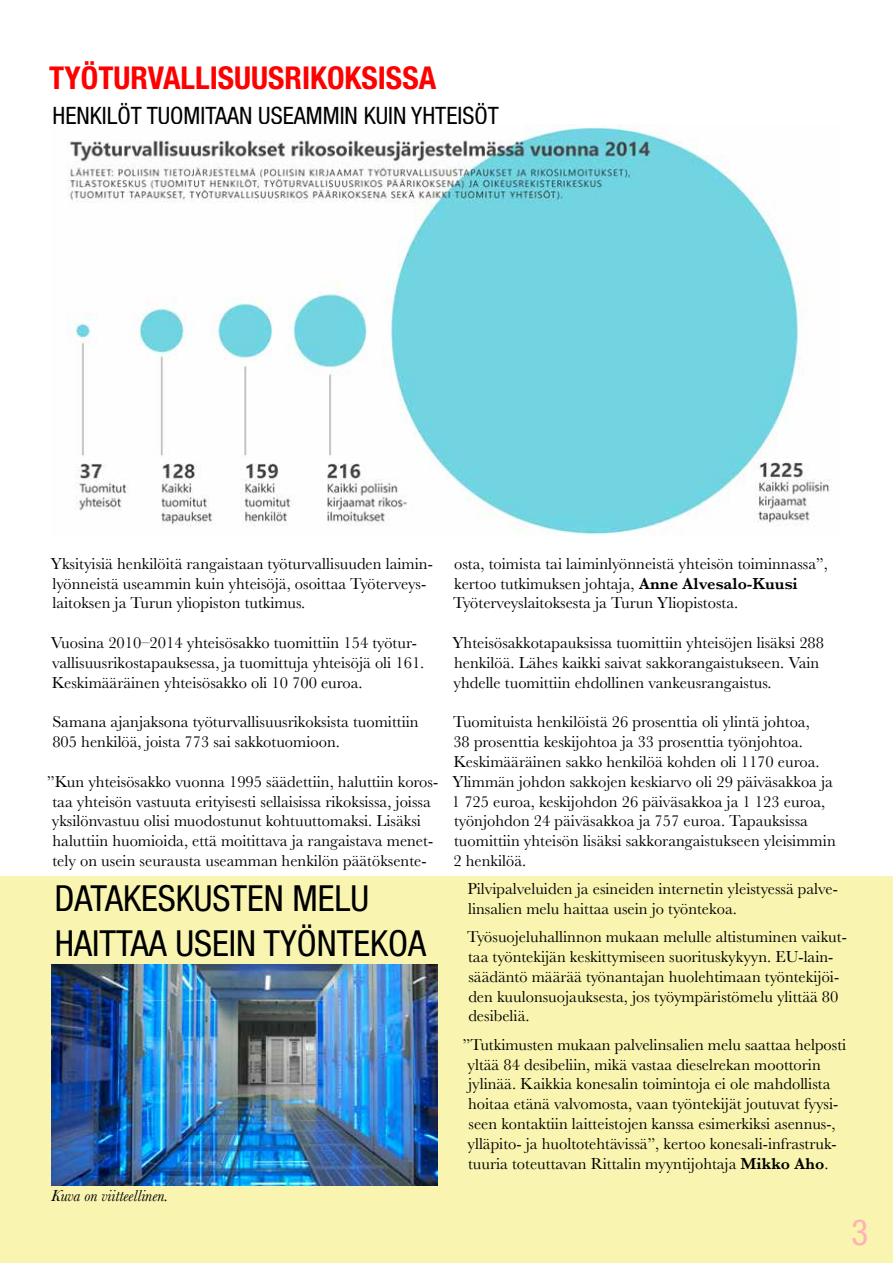
<style>
.page{position:relative;width:893px;height:1263px;background:#fff}
.page>*{position:absolute;margin:0;border:0;box-sizing:border-box;transform-origin:0 0}
.t1{font:condensed 36px/45px "Helvetica Neue";color:#000}
.t2{font:condensed 36px "Helvetica Neue";color:#ffb3b3}
.t3{font:700 condensed 31.5px "Helvetica Neue";color:#f00}
.t4{font:condensed 24px "Helvetica Neue";color:#000}
.t5{font:16.5px/19.8px "Baskerville";color:#000}
.t6{font:italic 16.5px "Baskerville";color:#000}
.s1{font-weight:600}
</style>
<div class="page">
<div style="left:0;top:876px;width:893px;height:387px;background:#f9f5b0"></div>
<img style="left:67px;top:124px;width:764px;height:411px">
<img style="left:52px;top:965px;width:386px;height:221px">
<h2 class="t3" style="left:49px;top:59px;width:388px">TYÖTURVALLISUUSRIKOKSISSA</h2>
<h3 class="t4" style="left:52px;top:101px;width:448px">HENKILÖT TUOMITAAN USEAMMIN KUIN YHTEISÖT</h3>
<p class="t5" style="left:51px;top:554px;width:384px">Yksityisiä henkilöitä rangaistaan työturvallisuuden laimin&shy;lyönneistä useammin kuin yhteisöjä, osoittaa Työterveys&shy;laitoksen ja Turun yliopiston tutkimus.</p>
<p class="t5" style="left:51px;top:633px;width:375px">Vuosina 2010–2014 yhteisösakko tuomittiin 154 työtur&shy;vallisuusrikostapauksessa, ja tuomittuja yhteisöjä oli 161.<br>Keskimääräinen yhteisösakko oli 10 700 euroa.</p>
<p class="t5" style="left:52px;top:712px;width:368px">Samana ajanjaksona työturvallisuusrikoksista tuomittiin<br>805 henkilöä, joista 773 sai sakkotuomioon.</p>
<p class="t5" style="left:47px;top:772px;width:392px">”Kun yhteisösakko vuonna 1995 säädettiin, haluttiin koros&shy;taa yhteisön vastuuta erityisesti sellaisissa rikoksissa, joissa yksilönvastuu olisi muodostunut kohtuuttomaksi. Lisäksi haluttiin huomioida, että moitittava ja rangaistava menet&shy;tely on usein seurausta useamman henkilön päätöksente-</p>
<h1 class="t1" style="left:54px;top:876px;width:373px">DATAKESKUSTEN MELU<br>HAITTAA USEIN TYÖNTEKOA</h1>
<p class="t6" style="left:51px;top:1184px;width:119px">Kuva on viitteellinen.</p>
<p class="t5" style="left:453px;top:554px;width:376px">osta, toimista tai laiminlyönneistä yhteisön toiminnassa”, kertoo tutkimuksen johtaja, <span class="s1">Anne Alvesalo-Kuusi<br></span>Työterveyslaitoksesta ja Turun Yliopistosta.</p>
<p class="t5" style="left:452px;top:633px;width:373px">Yhteisösakkotapauksissa tuomittiin yhteisöjen lisäksi 288 henkilöä. Lähes kaikki saivat sakkorangaistukseen. Vain yhdelle tuomittiin ehdollinen vankeusrangaistus.</p>
<p class="t5" style="left:452px;top:712px;width:385px">Tuomituista henkilöistä 26 prosenttia oli ylintä johtoa,<br>38 prosenttia keskijohtoa ja 33 prosenttia työnjohtoa.<br>Keskimääräinen sakko henkilöä kohden oli 1170 euroa.<br>Ylimmän johdon sakkojen keskiarvo oli 29 päiväsakkoa ja 1 725 euroa, keskijohdon 26 päiväsakkoa ja 1 123 euroa, työnjohdon 24 päiväsakkoa ja 757 euroa. Tapauksissa tuomittiin yhteisön lisäksi sakkorangaistukseen yleisimmin 2 henkilöä.</p>
<p class="t5" style="left:468px;top:879px;width:372px">Pilvipalveluiden ja esineiden internetin yleistyessä palve&shy;linsalien melu haittaa usein jo työntekoa.</p>
<p class="t5" style="left:467px;top:927px;width:381px">Työsuojeluhallinnon mukaan melulle altistuminen vaikut&shy;taa työntekijän keskittymiseen suorituskykyyn. EU-lain&shy;säädäntö määrää työnantajan huolehtimaan työntekijöi&shy;den kuulonsuojauksesta, jos työympäristömelu ylittää 80 desibeliä.</p>
<p class="t5" style="left:463px;top:1035px;width:385px">”Tutkimusten mukaan palvelinsalien melu saattaa helposti yltää 84 desibeliin, mikä vastaa dieselrekan moottorin jylinää. Kaikkia konesalin toimintoja ei ole mahdollista hoitaa etänä valvomosta, vaan työntekijät joutuvat fyysi&shy;seen kontaktiin laitteistojen kanssa esimerkiksi asennus-, ylläpito- ja huoltotehtävissä”, kertoo konesali-infrastruk&shy;tuuria toteuttavan Rittalin myyntijohtaja <span class="s1">Mikko Aho</span>.</p>
<h1 class="t2" style="left:851px;top:1211px;width:19px">3</h1>
</div>
